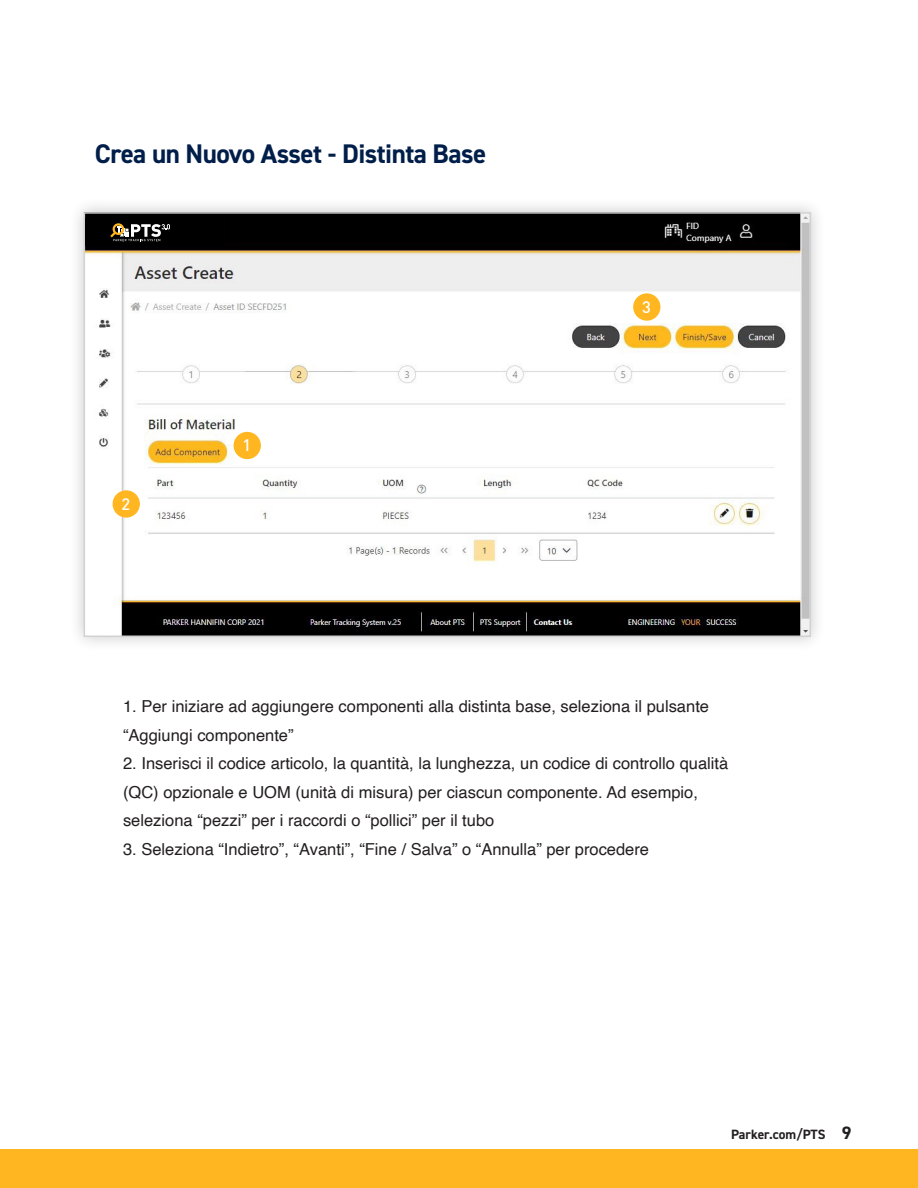
<style>
.page{position:relative;width:918px;height:1188px;background:#fff}
.page>*{position:absolute;margin:0;border:0;box-sizing:border-box;transform-origin:0 0}
.t1{font:700 27px "DIN2014";letter-spacing:-.02em;color:#001e49}
.t2{font:700 18px "DIN2014";color:#231f20}
.t3{font:16.5px/28.5px "Helvetica";color:#231f20}
.t4{font:500 16.5px "DINOT";color:#fff}
.t5{font:700 13.5px "DIN2014";color:#231f20}
</style>
<div class="page">
<div style="left:0;top:1150px;width:918px;height:38px;background:#ffb620"></div>
<div style="left:68px;top:197px;width:758px;height:455px;background:#231f20;opacity:.25"></div>
<img style="left:87px;top:215px;width:721px;height:419px">
<div style="left:84px;top:212px;width:727px;height:425px;border:2px solid #d1d2d4"></div>
<div style="left:113px;top:490px;width:27px;height:28px;background:#ffb620;border-radius:50%"></div>
<div style="left:234px;top:432px;width:27px;height:27px;background:#ffb620;border-radius:50%"></div>
<div style="left:633px;top:293px;width:27px;height:28px;background:#ffb620;border-radius:50%"></div>
<div style="left:86px;top:218px;width:88px;height:28px;background:#000"></div>
<svg style="left:110px;top:223px;width:60px;height:18px"></svg>
<p class="t1" style="left:95px;top:136px;width:393px">Crea un Nuovo Asset - Distinta Base</p>
<p class="t4" style="left:122px;top:493px;width:10px">2</p>
<p class="t4" style="left:243px;top:434px;width:10px">1</p>
<p class="t4" style="left:642px;top:296px;width:10px">3</p>
<p class="t3" style="left:123px;top:693px;width:588px">1. Per iniziare ad aggiungere componenti alla distinta base, seleziona il pulsante “Aggiungi componente”</p>
<p class="t3" style="left:123px;top:750px;width:607px">2. Inserisci il codice articolo, la quantità, la lunghezza, un codice di controllo qualità (QC) opzionale e UOM (unità di misura) per ciascun componente. Ad esempio, seleziona “pezzi” per i raccordi o “pollici” per il tubo</p>
<p class="t3" style="left:123px;top:835px;width:528px">3. Seleziona “Indietro”, “Avanti”, “Fine / Salva” o “Annulla” per procedere</p>
<p class="t5" style="left:731px;top:1126px;width:96px">Parker.com/PTS</p>
<p class="t2" style="left:842px;top:1121px;width:11px">9</p>
</div>
